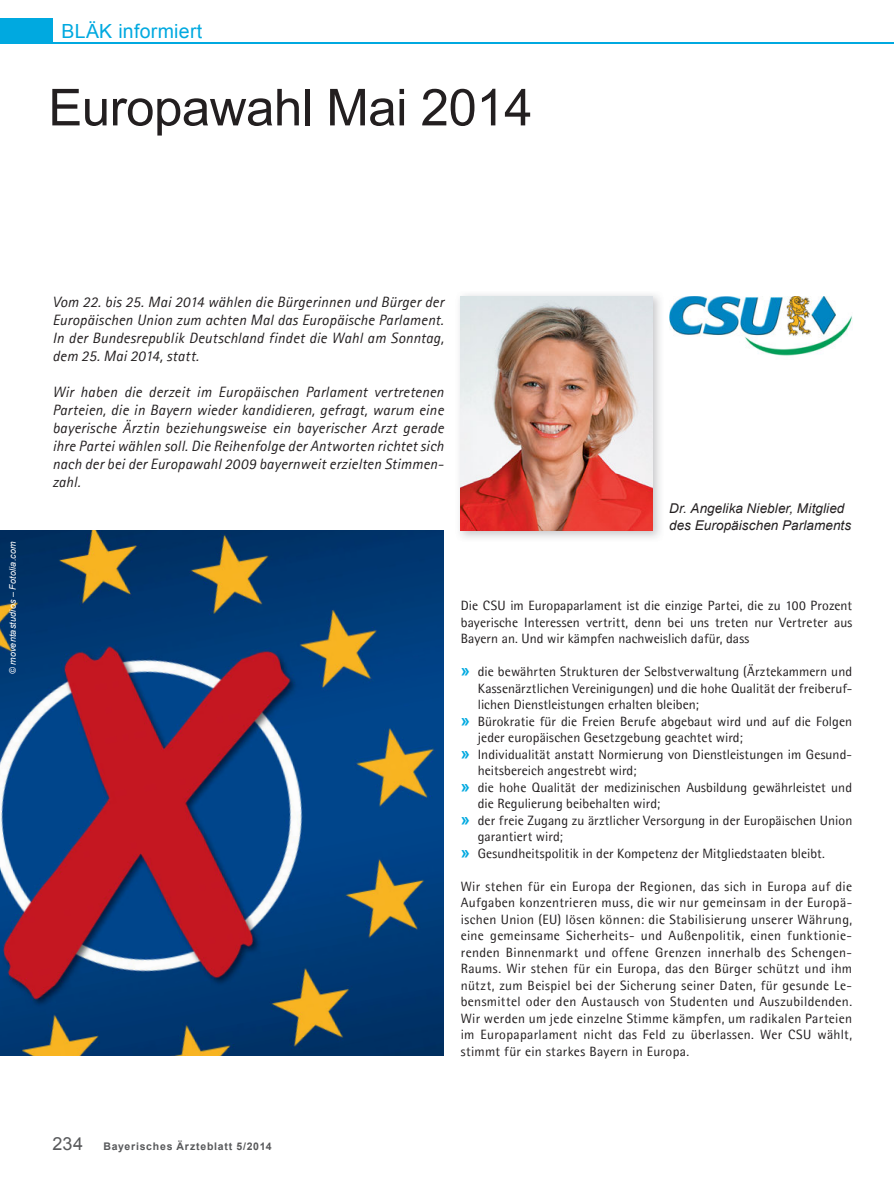
<style>
.page{position:relative;width:894px;height:1190px;background:#fff}
.page>*{position:absolute;margin:0;border:0;box-sizing:border-box;transform-origin:0 0}
.t1{font:51px "Arial";letter-spacing:-.01em;color:#231f20}
.t2{font:19.5px "Arial";letter-spacing:.015em;color:#00a9e0}
.t3{font:italic 15px/18px "Agfa Rotis Sans Serif";letter-spacing:.015em;color:#231f20;text-align:justify}
.t4{font:13.5px/16.5px "Agfa Rotis Semisans";letter-spacing:.005em;color:#231f20;text-align:justify}
.t5{font:italic 13.5px/16.5px "Arial";letter-spacing:.005em;color:#231f20}
.t6{font:700 10.5px "Arial";letter-spacing:.07em;color:#58595b}
.t7{font:italic 9px "Arial";letter-spacing:.02em;color:#fff}
.s1{font-family:"Arial";font-weight:700;font-size:16.5px;color:#00a9e0}
.s2{font-weight:400;font-size:18px}
</style>
<div class="page">
<div style="left:0;top:19px;width:53px;height:25px;background:#00a9e0"></div>
<hr style="left:26px;top:43px;width:867px;height:1px;background:#00a9e0">
<img style="left:0;top:530px;width:443px;height:526px">
<img style="left:669px;top:296px;width:183px;height:60px">
<img style="left:459px;top:294px;width:201px;height:244px">
<img style="left:460px;top:296px;width:192px;height:234px">
<h2 class="t2" style="left:62px;top:20px;width:142px">BLÄK informiert</h2>
<h1 class="t1" style="left:48px;top:79px;width:486px">Europawahl Mai 2014</h1>
<p class="t7" style="left:8px;top:674px;width:134px;rotate:-90deg">© moventastudios – Fotolia.com</p>
<p class="t3" style="left:52px;top:293px;width:393px">Vom 22. bis 25. Mai 2014 wählen die Bürgerinnen und Bürger der Europäischen Union zum achten Mal das Europäische Parlament.<br>In der Bundesrepublik Deutschland findet die Wahl am Sonntag, dem 25. Mai 2014, statt.</p>
<p class="t3" style="left:52px;top:383px;width:393px">Wir haben die derzeit im Europäischen Parlament vertretenen Parteien, die in Bayern wieder kandidieren, gefragt, warum eine bayerische Ärztin beziehungsweise ein bayerischer Arzt gerade ihre Partei wählen soll. Die Reihenfolge der Antworten richtet sich nach der bei der Europawahl 2009 bayernweit erzielten Stimmen&shy;zahl.</p>
<p class="t5" style="left:669px;top:501px;width:183px">Dr. Angelika Niebler, Mitglied des Europäischen Parlaments</p>
<p class="t4" style="left:460px;top:597px;width:393px">Die CSU im Europaparlament ist die einzige Partei, die zu 100 Prozent bayerische Interessen vertritt, denn bei uns treten nur Vertreter aus Bayern an. Und wir kämpfen nachweislich dafür, dass</p>
<p class="t4" style="left:460px;top:663px;width:393px"><span class="s1">»</span> die bewährten Strukturen der Selbstverwaltung (Ärztekammern und</p>
<p class="t4" style="left:478px;top:680px;width:376px">Kassenärztlichen Vereinigungen) und die hohe Qualität der freiberuf-</p>
<p class="t4" style="left:478px;top:696px;width:223px">lichen Dienstleistungen erhalten bleiben;</p>
<p class="t4" style="left:460px;top:713px;width:393px"><span class="s1">»</span> Bürokratie für die Freien Berufe abgebaut wird und auf die Folgen</p>
<p class="t4" style="left:478px;top:729px;width:266px">jeder europäischen Gesetzgebung geachtet wird;</p>
<p class="t4" style="left:460px;top:746px;width:393px"><span class="s1">»</span> Individualität anstatt Normierung von Dienstleistungen im Gesund-</p>
<p class="t4" style="left:478px;top:762px;width:160px">heitsbereich angestrebt wird;</p>
<p class="t4" style="left:460px;top:779px;width:393px"><span class="s1">»</span> die hohe Qualität der medizinischen Ausbildung gewährleistet und</p>
<p class="t4" style="left:478px;top:795px;width:184px">die Regulierung beibehalten wird;</p>
<p class="t4" style="left:460px;top:812px;width:393px"><span class="s1">»</span> der freie Zugang zu ärztlicher Versorgung in der Europäischen Union</p>
<p class="t4" style="left:478px;top:828px;width:87px">garantiert wird;</p>
<p class="t4" style="left:460px;top:845px;width:366px"><span class="s1">»</span> Gesundheitspolitik in der Kompetenz der Mitgliedstaaten bleibt.</p>
<p class="t4" style="left:460px;top:878px;width:393px">Wir stehen für ein Europa der Regionen, das sich in Europa auf die Aufgaben konzentrieren muss, die wir nur gemeinsam in der Europä&shy;ischen Union (EU) lösen können: die Stabilisierung unserer Währung, eine gemeinsame Sicherheits- und Außenpolitik, einen funktionie&shy;renden Binnenmarkt und offene Grenzen innerhalb des Schengen-Raums. Wir stehen für ein Europa, das den Bürger schützt und ihm nützt, zum Beispiel bei der Sicherung seiner Daten, für gesunde Le&shy;bensmittel oder den Austausch von Studenten und Auszubildenden.<br>Wir werden um jede einzelne Stimme kämpfen, um radikalen Parteien im Europaparlament nicht das Feld zu überlassen. Wer CSU wählt, stimmt für ein starkes Bayern in Europa.</p>
<p class="t6" style="left:52px;top:1140px;width:221px"><span class="s2">234</span> Bayerisches Ärzteblatt 5/2014</p>
</div>
